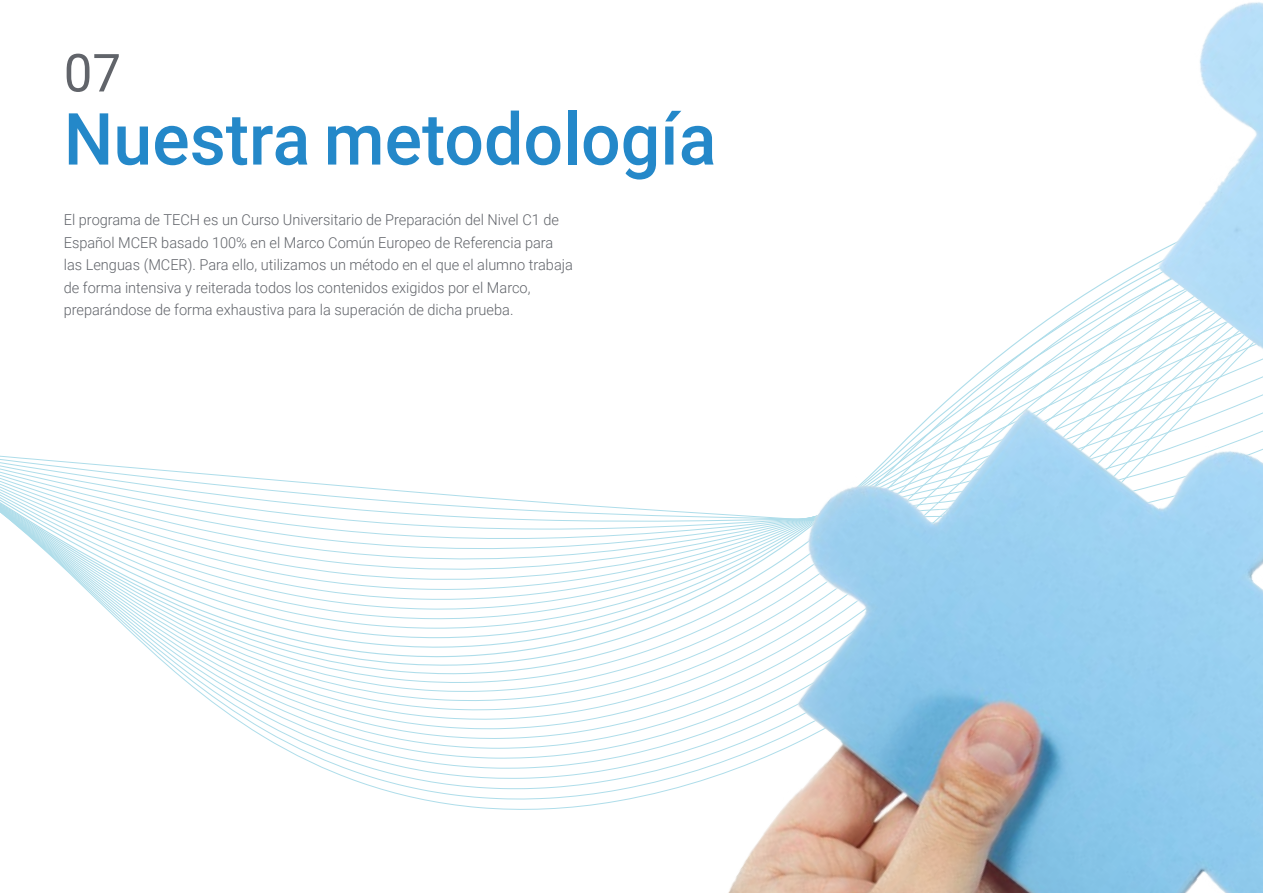
<style>
.page{position:relative;width:1263px;height:893px;background:#fff}
.page>*{position:absolute;margin:0;border:0;box-sizing:border-box;transform-origin:0 0}
.t1{font:500 72px "Roboto";color:#2488c9}
.t2{font:52.5px "Roboto";color:#61646a}
.t3{font:300 15px/22.5px "Roboto";color:#61646a}
</style>
<div class="page">
<svg style="left:0;top:455px;width:526px;height:355px"></svg>
<img style="left:526px;top:2px;width:737px;height:891px">
<h2 class="t2" style="left:64px;top:36px;width:59px">07</h2>
<h1 class="t1" style="left:64px;top:89px;width:654px">Nuestra metodología</h1>
<p class="t3" style="left:64px;top:208px;width:511px">El programa de TECH es un Curso Universitario de Preparación del Nivel C1 de Español MCER basado 100% en el Marco Común Europeo de Referencia para las Lenguas (MCER). Para ello, utilizamos un método en el que el alumno trabaja de forma intensiva y reiterada todos los contenidos exigidos por el Marco, preparándose de forma exhaustiva para la superación de dicha prueba.</p>
</div>
